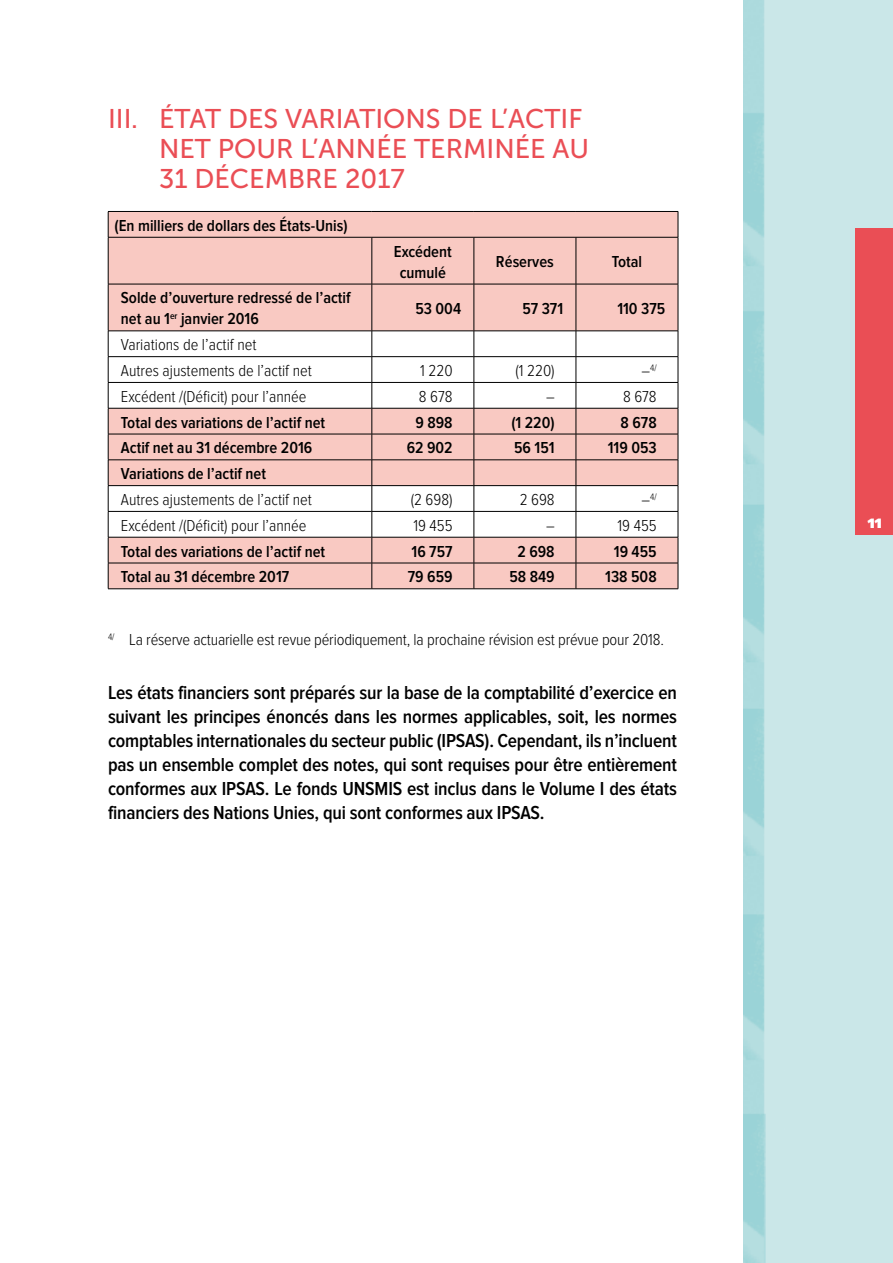
<style>
.page{position:relative;width:893px;height:1263px;background:#fff}
.page>*{position:absolute;margin:0;border:0;box-sizing:border-box;transform-origin:0 0}
.t1{font:27px/30px "Museo Sans 500";color:#ea4e55}
.t2{font:600 19.5px/24px "Proxima Nova Cond";letter-spacing:-.01em;color:#000;text-align:justify}
.t3{font:600 16.5px/21px "Proxima Nova Cond";color:#000;text-align:center}
.t4{font:300 16.5px/25.8px "Proxima Nova Cond";color:#000}
.t5{font:900 13.5px "Frutiger LT Std";color:#fff}
.t6{font:300 9.6px "Proxima Nova Cond";color:#000}
.s1{font-size:16.5px}
</style>
<div class="page">
<img style="left:744px;top:0;width:149px;height:1263px">
<div style="left:855px;top:228px;width:38px;height:306px;background:#ea4e55"></div>
<svg style="left:109px;top:212px;width:569px;height:376px;fill:#f9c9c2"></svg>
<hr style="left:108px;top:356px;width:264px;height:1px;background:#000">
<hr style="left:372px;top:356px;width:102px;height:1px;background:#000">
<hr style="left:474px;top:356px;width:102px;height:1px;background:#000">
<hr style="left:576px;top:356px;width:102px;height:1px;background:#000">
<hr style="left:108px;top:382px;width:264px;height:1px;background:#000">
<hr style="left:372px;top:382px;width:102px;height:1px;background:#000">
<hr style="left:474px;top:382px;width:102px;height:1px;background:#000">
<hr style="left:576px;top:382px;width:102px;height:1px;background:#000">
<hr style="left:108px;top:408px;width:264px;height:1px;background:#000">
<hr style="left:372px;top:408px;width:102px;height:1px;background:#000">
<hr style="left:474px;top:408px;width:102px;height:1px;background:#000">
<hr style="left:576px;top:408px;width:102px;height:1px;background:#000">
<hr style="left:108px;top:434px;width:264px;height:1px;background:#000">
<hr style="left:372px;top:434px;width:102px;height:1px;background:#000">
<hr style="left:474px;top:434px;width:102px;height:1px;background:#000">
<hr style="left:576px;top:434px;width:102px;height:1px;background:#000">
<hr style="left:108px;top:460px;width:264px;height:1px;background:#000">
<hr style="left:372px;top:460px;width:102px;height:1px;background:#000">
<hr style="left:474px;top:460px;width:102px;height:1px;background:#000">
<hr style="left:576px;top:460px;width:102px;height:1px;background:#000">
<hr style="left:108px;top:485px;width:264px;height:1px;background:#000">
<hr style="left:372px;top:485px;width:102px;height:1px;background:#000">
<hr style="left:474px;top:485px;width:102px;height:1px;background:#000">
<hr style="left:576px;top:485px;width:102px;height:1px;background:#000">
<hr style="left:108px;top:511px;width:264px;height:1px;background:#000">
<hr style="left:372px;top:511px;width:102px;height:1px;background:#000">
<hr style="left:474px;top:511px;width:102px;height:1px;background:#000">
<hr style="left:576px;top:511px;width:102px;height:1px;background:#000">
<hr style="left:108px;top:211px;width:264px;height:1px;background:#000">
<svg style="left:108px;top:212px;width:1px;height:25px"></svg>
<hr style="left:372px;top:211px;width:102px;height:1px;background:#000">
<hr style="left:474px;top:211px;width:102px;height:1px;background:#000">
<hr style="left:576px;top:211px;width:102px;height:1px;background:#000">
<svg style="left:678px;top:212px;width:1px;height:25px"></svg>
<hr style="left:108px;top:237px;width:264px;height:1px;background:#000">
<hr style="left:108px;top:237px;width:1px;height:47px;background:#000">
<hr style="left:372px;top:237px;width:102px;height:1px;background:#000">
<hr style="left:372px;top:237px;width:1px;height:47px;background:#000">
<hr style="left:474px;top:237px;width:102px;height:1px;background:#000">
<hr style="left:474px;top:237px;width:1px;height:47px;background:#000">
<hr style="left:576px;top:237px;width:102px;height:1px;background:#000">
<hr style="left:576px;top:237px;width:1px;height:47px;background:#000">
<hr style="left:678px;top:237px;width:1px;height:47px;background:#000">
<hr style="left:108px;top:284px;width:264px;height:1px;background:#000">
<hr style="left:108px;top:284px;width:1px;height:47px;background:#000">
<hr style="left:108px;top:331px;width:264px;height:1px;background:#000">
<hr style="left:372px;top:284px;width:102px;height:1px;background:#000">
<hr style="left:372px;top:284px;width:1px;height:47px;background:#000">
<hr style="left:372px;top:331px;width:102px;height:1px;background:#000">
<hr style="left:474px;top:284px;width:102px;height:1px;background:#000">
<hr style="left:474px;top:284px;width:1px;height:47px;background:#000">
<hr style="left:474px;top:331px;width:102px;height:1px;background:#000">
<hr style="left:576px;top:284px;width:102px;height:1px;background:#000">
<hr style="left:576px;top:284px;width:1px;height:47px;background:#000">
<hr style="left:678px;top:284px;width:1px;height:47px;background:#000">
<hr style="left:576px;top:331px;width:102px;height:1px;background:#000">
<hr style="left:108px;top:537px;width:264px;height:1px;background:#000">
<hr style="left:372px;top:537px;width:102px;height:1px;background:#000">
<hr style="left:474px;top:537px;width:102px;height:1px;background:#000">
<hr style="left:576px;top:537px;width:102px;height:1px;background:#000">
<hr style="left:108px;top:563px;width:264px;height:1px;background:#000">
<svg style="left:108px;top:331px;width:1px;height:257px"></svg>
<hr style="left:108px;top:588px;width:264px;height:1px;background:#000">
<hr style="left:372px;top:563px;width:102px;height:1px;background:#000">
<svg style="left:372px;top:331px;width:1px;height:257px"></svg>
<hr style="left:372px;top:588px;width:102px;height:1px;background:#000">
<hr style="left:474px;top:563px;width:102px;height:1px;background:#000">
<svg style="left:474px;top:331px;width:1px;height:257px"></svg>
<hr style="left:474px;top:588px;width:102px;height:1px;background:#000">
<hr style="left:576px;top:563px;width:102px;height:1px;background:#000">
<svg style="left:576px;top:331px;width:1px;height:257px"></svg>
<svg style="left:678px;top:331px;width:1px;height:258px"></svg>
<hr style="left:576px;top:588px;width:102px;height:1px;background:#000">
<h1 class="t1" style="left:159px;top:104px;width:431px;text-indent:-51px">III. ÉTAT DES VARIATIONS DE L’ACTIF<br>NET POUR L’ANNÉE TERMINÉE AU<br>31 DÉCEMBRE 2017</h1>
<p class="t3" style="left:115px;top:216px;width:235px">(En milliers de dollars des États-Unis)</p>
<p class="t3" style="left:394px;top:241px;width:59px">Excédent cumulé</p>
<p class="t3" style="left:496px;top:252px;width:59px">Réserves</p>
<p class="t3" style="left:612px;top:252px;width:32px">Total</p>
<p class="t3" style="left:121px;top:288px;width:231px;text-align:left">Solde d’ouverture redressé de l’actif net au 1<sup>er</sup> janvier 2016</p>
<p class="t3" style="left:415px;top:299px;width:47px">53 004</p>
<p class="t3" style="left:522px;top:299px;width:42px">57 371</p>
<p class="t3" style="left:617px;top:299px;width:49px">110 375</p>
<p class="t4" style="left:121px;top:333px;width:193px">Variations de l’actif net<br>Autres ajustements de l’actif net</p>
<p class="t4" style="left:420px;top:358px;width:34px">1 220</p>
<p class="t4" style="left:515px;top:358px;width:41px">(1 220)</p>
<p class="t6" style="left:642px;top:363px;width:17px"><span class="s1">–</span>4/</p>
<p class="t4" style="left:121px;top:384px;width:187px">Excédent /(Déficit) pour l’année</p>
<p class="t4" style="left:419px;top:384px;width:35px">8 678</p>
<p class="t4" style="left:546px;top:384px;width:10px">–</p>
<p class="t4" style="left:623px;top:384px;width:35px">8 678</p>
<p class="t3" style="left:121px;top:412px;width:206px">Total des variations de l’actif net</p>
<p class="t3" style="left:415px;top:412px;width:39px">9 898</p>
<p class="t3" style="left:511px;top:412px;width:45px">(1 220)</p>
<p class="t3" style="left:621px;top:412px;width:38px">8 678</p>
<p class="t3" style="left:121px;top:438px;width:193px">Actif net au 31 décembre 2016</p>
<p class="t3" style="left:407px;top:438px;width:47px">62 902</p>
<p class="t3" style="left:514px;top:438px;width:42px">56 151</p>
<p class="t3" style="left:608px;top:438px;width:50px">119 053</p>
<p class="t3" style="left:121px;top:464px;width:147px">Variations de l’actif net</p>
<p class="t4" style="left:121px;top:487px;width:193px">Autres ajustements de l’actif net</p>
<p class="t4" style="left:411px;top:487px;width:43px">(2 698)</p>
<p class="t4" style="left:520px;top:487px;width:36px">2 698</p>
<p class="t6" style="left:642px;top:492px;width:17px"><span class="s1">–</span>4/</p>
<p class="t4" style="left:121px;top:513px;width:187px">Excédent /(Déficit) pour l’année</p>
<p class="t4" style="left:413px;top:513px;width:41px">19 455</p>
<p class="t4" style="left:546px;top:513px;width:10px">–</p>
<p class="t4" style="left:617px;top:513px;width:41px">19 455</p>
<p class="t3" style="left:121px;top:541px;width:206px">Total des variations de l’actif net</p>
<p class="t3" style="left:412px;top:541px;width:43px">16 757</p>
<p class="t3" style="left:517px;top:541px;width:39px">2 698</p>
<p class="t3" style="left:614px;top:541px;width:44px">19 455</p>
<p class="t3" style="left:121px;top:567px;width:170px">Total au 31 décembre 2017</p>
<p class="t3" style="left:408px;top:567px;width:46px">79 659</p>
<p class="t3" style="left:509px;top:567px;width:47px">58 849</p>
<p class="t3" style="left:605px;top:567px;width:53px">138 508</p>
<p class="t4" style="left:108px;top:627px;width:555px"><sup>4/</sup> La réserve actuarielle est revue périodiquement, la prochaine révision est prévue pour 2018.</p>
<p class="t2" style="left:108px;top:681px;width:571px">Les états financiers sont préparés sur la base de la comptabilité d’exercice en suivant les principes énoncés dans les normes applicables, soit, les normes comptables internationales du secteur public (IPSAS). Cependant, ils n’incluent pas un ensemble complet des notes, qui sont requises pour être entièrement conformes aux IPSAS. Le fonds UNSMIS est inclus dans le Volume I des états financiers des Nations Unies, qui sont conformes aux IPSAS.</p>
<p class="t5" style="left:868px;top:515px;width:16px">11</p>
</div>
